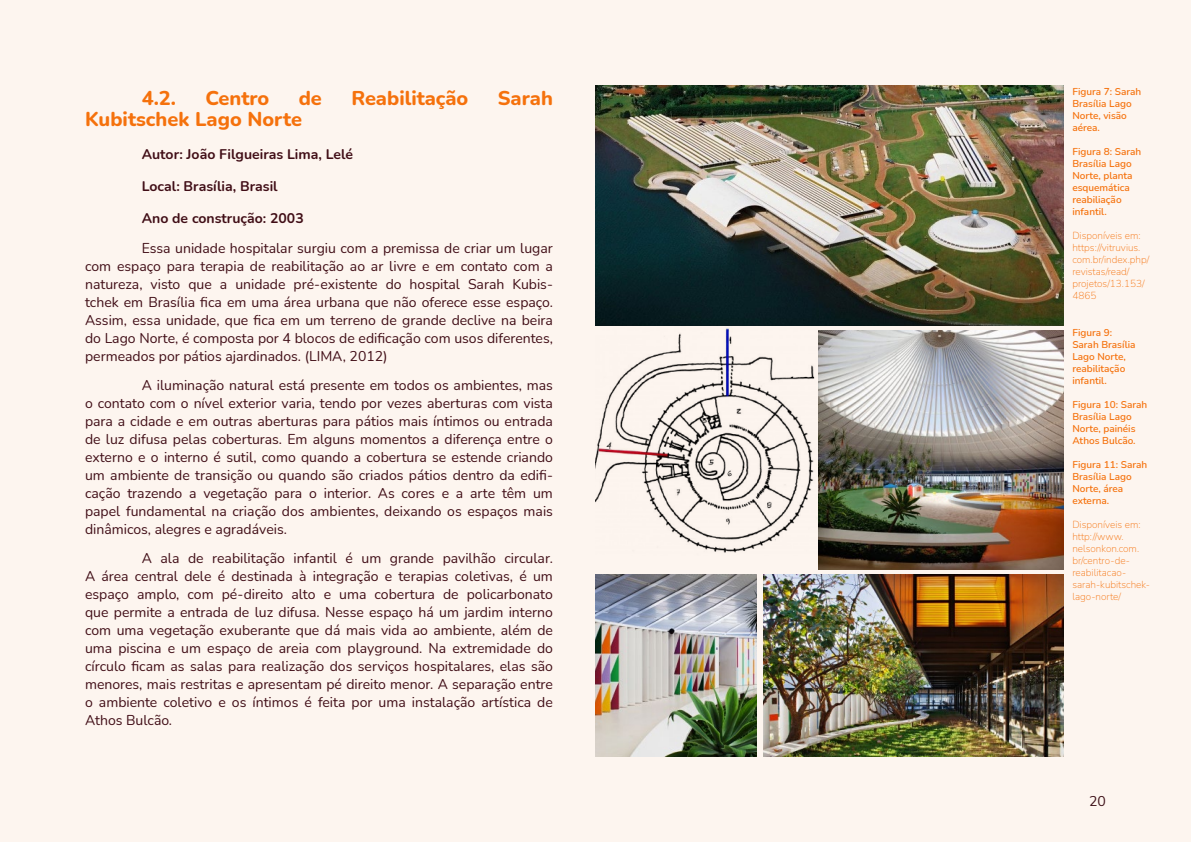
<style>
.page{position:relative;width:1191px;height:842px;background:#fdf5ef}
.page>*{position:absolute;margin:0;border:0;box-sizing:border-box;transform-origin:0 0}
.t1{font:800 20px "Nunito";color:#f5710c}
.t2{font:14px/18px "Nunito";color:#400d16;text-align:justify}
.t3{font:700 14px "Nunito";color:#400d16}
.t4{font:14px "Nunito";color:#3e1118}
.t5{font:600 10px/12px "Nunito";color:#f5710c}
.t6{font:200 10px/12px "Nunito";color:#f5710c}
</style>
<div class="page">
<img style="left:595px;top:85px;width:468px;height:240px">
<img style="left:595px;top:325px;width:224px;height:231px">
<img style="left:763px;top:575px;width:300px;height:182px">
<img style="left:819px;top:331px;width:244px;height:239px">
<img style="left:595px;top:575px;width:161px;height:182px">
<h1 class="t1" style="left:142px;top:84px;width:36px">4.2.</h1>
<h1 class="t1" style="left:206px;top:84px;width:65px">Centro</h1>
<h1 class="t1" style="left:299px;top:84px;width:25px">de</h1>
<h1 class="t1" style="left:351px;top:84px;width:119px">Reabilitação</h1>
<h1 class="t1" style="left:498px;top:84px;width:57px">Sarah</h1>
<h1 class="t1" style="left:85px;top:105px;width:218px">Kubitschek Lago Norte</h1>
<p class="t3" style="left:142px;top:144px;width:213px">Autor: João Filgueiras Lima, Lelé</p>
<p class="t3" style="left:142px;top:176px;width:137px">Local: Brasília, Brasil</p>
<p class="t3" style="left:142px;top:209px;width:163px">Ano de construção: 2003</p>
<p class="t2" style="left:85px;top:238px;width:469px;text-indent:57px">Essa unidade hospitalar surgiu com a premissa de criar um lugar com espaço para terapia de reabilitação ao ar livre e em contato com a natureza, visto que a unidade pré-existente do hospital Sarah Kubis&shy;tchek em Brasília fica em uma área urbana que não oferece esse espaço.<br>Assim, essa unidade, que fica em um terreno de grande declive na beira do Lago Norte, é composta por 4 blocos de edificação com usos diferentes, permeados por pátios ajardinados. (LIMA, 2012)</p>
<p class="t2" style="left:85px;top:376px;width:469px;text-indent:57px">A iluminação natural está presente em todos os ambientes, mas o contato com o nível exterior varia, tendo por vezes aberturas com vista para a cidade e em outras aberturas para pátios mais íntimos ou entrada de luz difusa pelas coberturas. Em alguns momentos a diferença entre o externo e o interno é sutil, como quando a cobertura se estende criando um ambiente de transição ou quando são criados pátios dentro da edifi&shy;cação trazendo a vegetação para o interior. As cores e a arte têm um papel fundamental na criação dos ambientes, deixando os espaços mais dinâmicos, alegres e agradáveis.</p>
<p class="t2" style="left:85px;top:549px;width:469px;text-indent:57px">A ala de reabilitação infantil é um grande pavilhão circular.<br>A área central dele é destinada à integração e terapias coletivas, é um espaço amplo, com pé-direito alto e uma cobertura de policarbonato que permite a entrada de luz difusa. Nesse espaço há um jardim interno com uma vegetação exuberante que dá mais vida ao ambiente, além de uma piscina e um espaço de areia com playground. Na extremidade do círculo ficam as salas para realização dos serviços hospitalares, elas são menores, mais restritas e apresentam pé direito menor. A separação entre o ambiente coletivo e os íntimos é feita por uma instalação artística de Athos Bulcão.</p>
<p class="t5" style="left:1072px;top:85px;width:70px">Figura 7: Sarah<br>Brasília Lago<br>Norte, visão aérea.</p>
<p class="t5" style="left:1072px;top:145px;width:70px">Figura 8: Sarah<br>Brasília Lago<br>Norte, planta esquemática reabiliação infantil.</p>
<p class="t6" style="left:1072px;top:229px;width:78px">Disponíveis em: https://vitruvius. com.br/index.php/ revistas/read/ projetos/13.153/<br>4865</p>
<p class="t5" style="left:1072px;top:326px;width:65px">Figura 9:<br>Sarah Brasília<br>Lago Norte, reabilitação infantil.</p>
<p class="t5" style="left:1072px;top:398px;width:76px">Figura 10: Sarah<br>Brasília Lago<br>Norte, painéis<br>Athos Bulcão.</p>
<p class="t5" style="left:1072px;top:458px;width:76px">Figura 11: Sarah<br>Brasília Lago<br>Norte, área externa.</p>
<p class="t6" style="left:1072px;top:518px;width:79px">Disponíveis em: http://www. nelsonkon.com. br/centro-de&shy;reabilitacao&shy;sarah-kubitschek&shy;lago-norte/</p>
<p class="t4" style="left:1089px;top:791px;width:18px">20</p>
</div>
